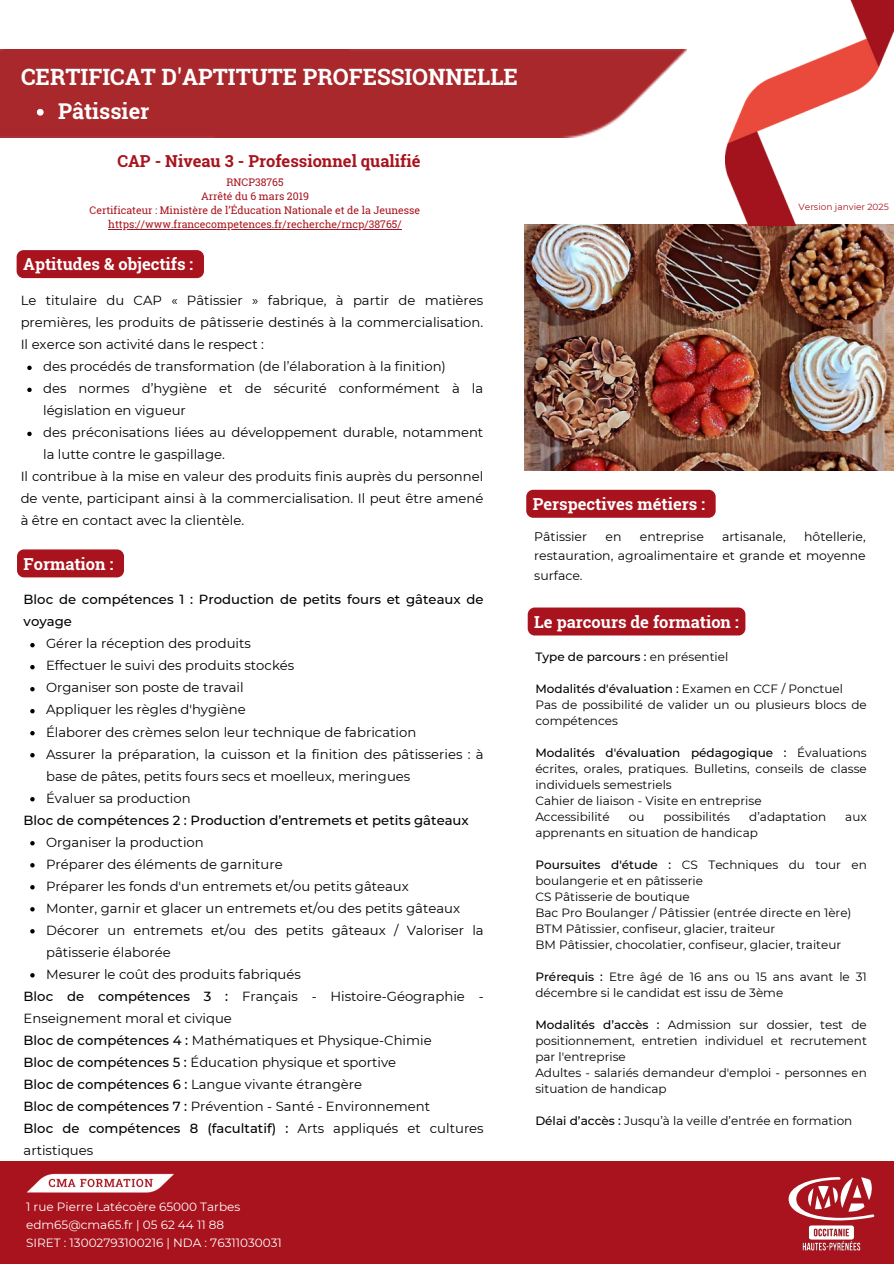
<style>
.page{position:relative;width:894px;height:1264px;background:#fff}
.page>*{position:absolute;margin:0;border:0;box-sizing:border-box;transform-origin:0 0}
.t1{font:700 22.5px "Roboto Slab";color:#fff}
.t2{font:700 21.75px "Roboto Slab";color:#fff}
.t3{font:700 16.5px "Roboto Slab";color:#fff}
.t4{font:700 16.5px "Roboto Slab";color:#a8131d}
.t5{font:13.2px/22px "Montserrat";color:#000}
.t6{font:500 13.2px/22px "Montserrat";color:#000}
.t7{font:12.45px/19.6px "Montserrat";color:#000;text-align:justify}
.t8{font:12px/16px "Montserrat";color:#000}
.t9{font:12px/18px "Montserrat";color:#fff}
.t10{font:500 12px "Montserrat";color:#000}
.t11{font:10.5px/14px "Roboto Slab";color:#a8131d;text-align:center}
.t12{font:9px "Montserrat";color:#a8131d}
.s1{font-weight:500}
.s2{font-weight:400}
</style>
<div class="page">
<div style="left:0;top:1161px;width:893px;height:102px;background:#a8131d"></div>
<img style="left:524px;top:225px;width:369px;height:245px">
<img style="left:0;top:50px;width:686px;height:87px">
<img style="left:725px;top:0;width:168px;height:225px">
<svg style="left:37px;top:109px;width:7px;height:7px"></svg>
<svg style="left:30px;top:643px;width:5px;height:4px"></svg>
<svg style="left:30px;top:665px;width:5px;height:4px"></svg>
<svg style="left:30px;top:687px;width:5px;height:4px"></svg>
<svg style="left:30px;top:709px;width:5px;height:4px"></svg>
<svg style="left:30px;top:731px;width:5px;height:4px"></svg>
<svg style="left:30px;top:753px;width:5px;height:4px"></svg>
<svg style="left:30px;top:797px;width:5px;height:4px"></svg>
<svg style="left:30px;top:841px;width:5px;height:4px"></svg>
<svg style="left:30px;top:863px;width:5px;height:4px"></svg>
<svg style="left:30px;top:885px;width:5px;height:4px"></svg>
<svg style="left:30px;top:907px;width:5px;height:4px"></svg>
<svg style="left:30px;top:929px;width:5px;height:4px"></svg>
<svg style="left:30px;top:973px;width:5px;height:4px"></svg>
<div style="left:17px;top:250px;width:187px;height:28px;background:#a8131d;border-radius:7px"></div>
<svg style="left:27px;top:365px;width:5px;height:5px"></svg>
<svg style="left:27px;top:387px;width:5px;height:5px"></svg>
<svg style="left:27px;top:431px;width:5px;height:5px"></svg>
<div style="left:17px;top:549px;width:107px;height:28px;background:#a8131d;border-radius:7px"></div>
<div style="left:526px;top:490px;width:189px;height:28px;background:#a8131d;border-radius:7px"></div>
<div style="left:527px;top:607px;width:218px;height:28px;background:#a8131d;border-radius:7px"></div>
<img style="left:802px;top:1225px;width:59px;height:25px">
<svg style="left:788px;top:1177px;width:86px;height:43px"></svg>
<hr style="left:108px;top:229px;width:294px;height:1px;background:#a8131d">
<img style="left:26px;top:1173px;width:148px;height:20px">
<p class="t1" style="left:21px;top:62px;width:498px">CERTIFICAT D'APTITUTE PROFESSIONNELLE</p>
<p class="t2" style="left:58px;top:96px;width:93px">Pâtissier</p>
<p class="t4" style="left:117px;top:150px;width:304px">CAP - Niveau 3 - Professionnel qualifié</p>
<h5 class="t11" style="left:90px;top:175px;width:332px">RNCP38765<br>Arrêté du 6 mars 2019<br>Certificateur : Ministère de l’Éducation Nationale et de la Jeunesse</h5>
<p class="t11" style="left:108px;top:217px;width:295px">https://www.francecompetences.fr/recherche/rncp/38765/</p>
<p class="t3" style="left:23px;top:253px;width:171px">Aptitudes &amp; objectifs :</p>
<p class="t5" style="left:21px;top:289px;width:464px;text-align:justify">Le titulaire du CAP « Pâtissier » fabrique, à partir de matières premières, les produits de pâtisserie destinés à la commercialisation.<br>Il exerce son activité dans le respect :</p>
<p class="t5" style="left:43px;top:355px;width:404px">des procédés de transformation (de l’élaboration à la finition)</p>
<p class="t5" style="left:43px;top:377px;width:441px">des normes d’hygiène et de sécurité conformément à la législation en vigueur</p>
<p class="t5" style="left:43px;top:421px;width:441px">des préconisations liées au développement durable, notamment la lutte contre le gaspillage.</p>
<p class="t5" style="left:21px;top:465px;width:464px;text-align:justify">Il contribue à la mise en valeur des produits finis auprès du personnel de vente, participant ainsi à la commercialisation. Il peut être amené à être en contact avec la clientèle.</p>
<p class="t3" style="left:24px;top:552px;width:91px">Formation :</p>
<h1 class="t6" style="left:24px;top:588px;width:461px">Bloc de compétences 1 : Production de petits fours et gâteaux de voyage</h1>
<p class="t5" style="left:46px;top:632px;width:206px">Gérer la réception des produits</p>
<p class="t5" style="left:46px;top:654px;width:250px">Effectuer le suivi des produits stockés</p>
<h3 class="t5" style="left:46px;top:676px;width:199px">Organiser son poste de travail</h3>
<h6 class="t5" style="left:46px;top:698px;width:201px">Appliquer les règles d'hygiène</h6>
<p class="t5" style="left:46px;top:720px;width:371px">Élaborer des crèmes selon leur technique de fabrication</p>
<h3 class="t5" style="left:46px;top:742px;width:439px">Assurer la préparation, la cuisson et la finition des pâtisseries : à base de pâtes, petits fours secs et moelleux, meringues</h3>
<h5 class="t5" style="left:46px;top:786px;width:146px">Évaluer sa production</h5>
<p class="t6" style="left:24px;top:808px;width:446px">Bloc de compétences 2 : Production d’entremets et petits gâteaux</p>
<p class="t5" style="left:46px;top:830px;width:159px">Organiser la production</p>
<p class="t5" style="left:46px;top:852px;width:238px">Préparer des éléments de garniture</p>
<h5 class="t5" style="left:46px;top:874px;width:364px">Préparer les fonds d'un entremets et/ou petits gâteaux</h5>
<h3 class="t5" style="left:46px;top:896px;width:415px">Monter, garnir et glacer un entremets et/ou des petits gâteaux</h3>
<h3 class="t5" style="left:46px;top:918px;width:439px">Décorer un entremets et/ou des petits gâteaux / Valoriser la pâtisserie élaborée</h3>
<h5 class="t5" style="left:46px;top:962px;width:256px">Mesurer le coût des produits fabriqués</h5>
<h4 class="t5" style="left:24px;top:984px;width:461px"><span class="s1">Bloc de compétences 3 :</span> Français - Histoire-Géographie - Enseignement moral et civique<br><span class="s1">Bloc de compétences 4 :</span> Mathématiques et Physique-Chimie<br><span class="s1">Bloc de compétences 5 :</span> Éducation physique et sportive<br><span class="s1">Bloc de compétences 6 :</span> Langue vivante étrangère<br><span class="s1">Bloc de compétences 7 :</span> Prévention - Santé - Environnement<br><span class="s1">Bloc de compétences 8 (facultatif) :</span> Arts appliqués et cultures artistiques</h4>
<p class="t12" style="left:798px;top:201px;width:92px">Version janvier 2025</p>
<h4 class="t3" style="left:532px;top:492px;width:173px">Perspectives métiers :</h4>
<p class="t7" style="left:534px;top:526px;width:54px">Pâtissier</p>
<p class="t7" style="left:605px;top:526px;width:17px">en</p>
<p class="t7" style="left:639px;top:526px;width:65px">entreprise</p>
<p class="t7" style="left:722px;top:526px;width:65px">artisanale,</p>
<p class="t7" style="left:534px;top:526px;width:333px;text-indent:270px">hôtellerie, restauration, agroalimentaire et grande et moyenne surface.</p>
<p class="t3" style="left:534px;top:610px;width:206px">Le parcours de formation :</p>
<p class="t10" style="left:535px;top:649px;width:194px">Type de parcours : <span class="s2">en présentiel</span></p>
<p class="t10" style="left:535px;top:681px;width:309px">Modalités d'évaluation : <span class="s2">Examen en CCF / Ponctuel</span></p>
<h5 class="t8" style="left:535px;top:696px;width:333px">Pas de possibilité de valider un ou plusieurs blocs de compétences</h5>
<h3 class="t8" style="left:535px;top:744px;width:333px"><span class="s1">Modalités d'évaluation pédagogique :</span> Évaluations écrites, orales, pratiques. Bulletins, conseils de classe individuels semestriels<br>Cahier de liaison - Visite en entreprise<br>Accessibilité</h3>
<h3 class="t8" style="left:628px;top:808px;width:17px">ou</h3>
<h3 class="t8" style="left:663px;top:808px;width:68px">possibilités</h3>
<h3 class="t8" style="left:749px;top:808px;width:78px">d’adaptation</h3>
<h3 class="t8" style="left:845px;top:808px;width:23px">aux</h3>
<h3 class="t8" style="left:535px;top:824px;width:224px">apprenants en situation de handicap</h3>
<p class="t8" style="left:535px;top:856px;width:333px"><span class="s1">Poursuites d'étude :</span> CS Techniques du tour en boulangerie et en pâtisserie<br>CS Pâtisserie de boutique<br>Bac Pro Boulanger / Pâtissier (entrée directe en 1ère)<br>BTM Pâtissier, confiseur, glacier, traiteur<br>BM Pâtissier, chocolatier, confiseur, glacier, traiteur</p>
<h5 class="t8" style="left:535px;top:968px;width:333px"><span class="s1">Prérequis :</span> Etre âgé de 16 ans ou 15 ans avant le 31 décembre si le candidat est issu de 3ème</h5>
<p class="t8" style="left:535px;top:1016px;width:333px"><span class="s1">Modalités d’accès :</span> Admission sur dossier, test de positionnement, entretien individuel et recrutement par l'entreprise<br>Adultes - salariés demandeur d'emploi - personnes en situation de handicap</p>
<h5 class="t8" style="left:535px;top:1112px;width:318px"><span class="s1">Délai d’accès :</span> Jusqu’à la veille d’entrée en formation</h5>
<h5 class="t9" style="left:26px;top:1197px;width:257px">1 rue Pierre Latécoère 65000 Tarbes edm65@cma65.fr | 05 62 44 11 88<br>SIRET : 13002793100216 | NDA : 76311030031</h5>
</div>
